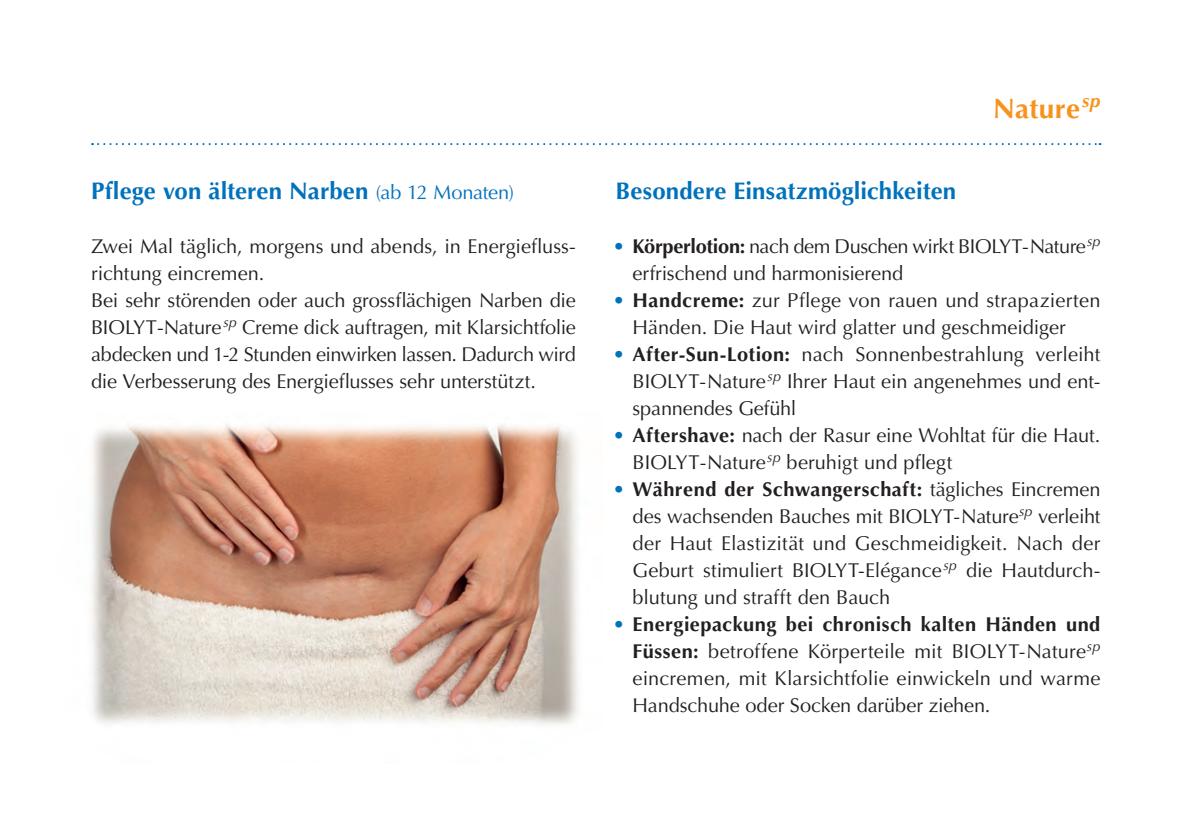
<style>
.page{position:relative;width:1192px;height:840px;background:#fff}
.page>*{position:absolute;margin:0;border:0;box-sizing:border-box;transform-origin:0 0}
.t1{font:700 28px "Optima LT Std";letter-spacing:.015em;color:#f7931d}
.t2{font:700 24px "Optima LT Std";letter-spacing:.005em;color:#0072bc}
.t3{font:20px/27px "Optima LT Std";letter-spacing:-.005em;color:#231f20}
.s1{font-weight:400;font-size:20px}
.s2{color:#0072bc}
.s3{font-weight:700}
</style>
<div class="page">
<svg style="left:92px;top:143px;width:1008px;height:2px"></svg>
<img style="left:91px;top:424px;width:488px;height:301px">
<p class="t2" style="left:91px;top:177px;width:424px">Pflege von älteren Narben <span class="s1">(ab 12 Monaten)</span></p>
<p class="t3" style="left:91px;top:233px;width:486px">Zwei Mal täglich, morgens und abends, in Energiefluss&shy;richtung eincremen.<br>Bei sehr störenden oder auch grossflächigen Narben die BIOLYT-Nature<sup>sp</sup> Creme dick auftragen, mit Klarsichtfolie abdecken und 1-2 Stunden einwirken lassen. Dadurch wird die Verbesserung des Energieflusses sehr unterstützt.</p>
<h1 class="t1" style="left:993px;top:92px;width:109px">Nature<sup>sp</sup></h1>
<p class="t2" style="left:615px;top:177px;width:342px">Besondere Einsatzmöglichkeiten</p>
<p class="t3" style="left:632px;top:233px;width:469px;text-indent:-20px"><span class="s2">•</span> <span class="s3">Körperlotion:</span> nach dem Duschen wirkt BIOLYT-Nature<sup>sp </sup>erfrischend und harmonisierend</p>
<p class="t3" style="left:632px;top:287px;width:469px;text-indent:-20px"><span class="s2">•</span> <span class="s3">Handcreme:</span> zur Pflege von rauen und strapazierten<br>Händen. Die Haut wird glatter und geschmeidiger</p>
<p class="t3" style="left:632px;top:341px;width:469px;text-align:justify;text-indent:-20px"><span class="s2">•</span> <span class="s3">After-Sun-Lotion:</span> nach Sonnenbestrahlung verleiht BIOLYT-Nature<sup>sp</sup> Ihrer Haut ein angenehmes und ent&shy;spannendes Gefühl</p>
<p class="t3" style="left:632px;top:422px;width:469px;text-indent:-20px"><span class="s2">•</span> <span class="s3">Aftershave:</span> nach der Rasur eine Wohltat für die Haut.<br>BIOLYT-Nature<sup>sp</sup> beruhigt und pflegt</p>
<p class="t3" style="left:632px;top:476px;width:469px;text-align:justify;text-indent:-20px"><span class="s2">•</span> <span class="s3">Während der Schwangerschaft:</span> tägliches Eincremen des wachsenden Bauches mit BIOLYT-Nature<sup>sp</sup> verleiht der Haut Elastizität und Geschmeidigkeit. Nach der Geburt stimuliert BIOLYT-Elégance<sup>sp</sup> die Hautdurch&shy;blutung und strafft den Bauch</p>
<p class="t3" style="left:632px;top:611px;width:469px;text-align:justify;text-indent:-20px"><span class="s2">•</span> <span class="s3">Energiepackung bei chronisch kalten Händen und Füssen:</span> betroffene Körperteile mit BIOLYT-Nature<sup>sp </sup>eincremen, mit Klarsichtfolie einwickeln und warme Handschuhe oder Socken darüber ziehen.</p>
</div>
